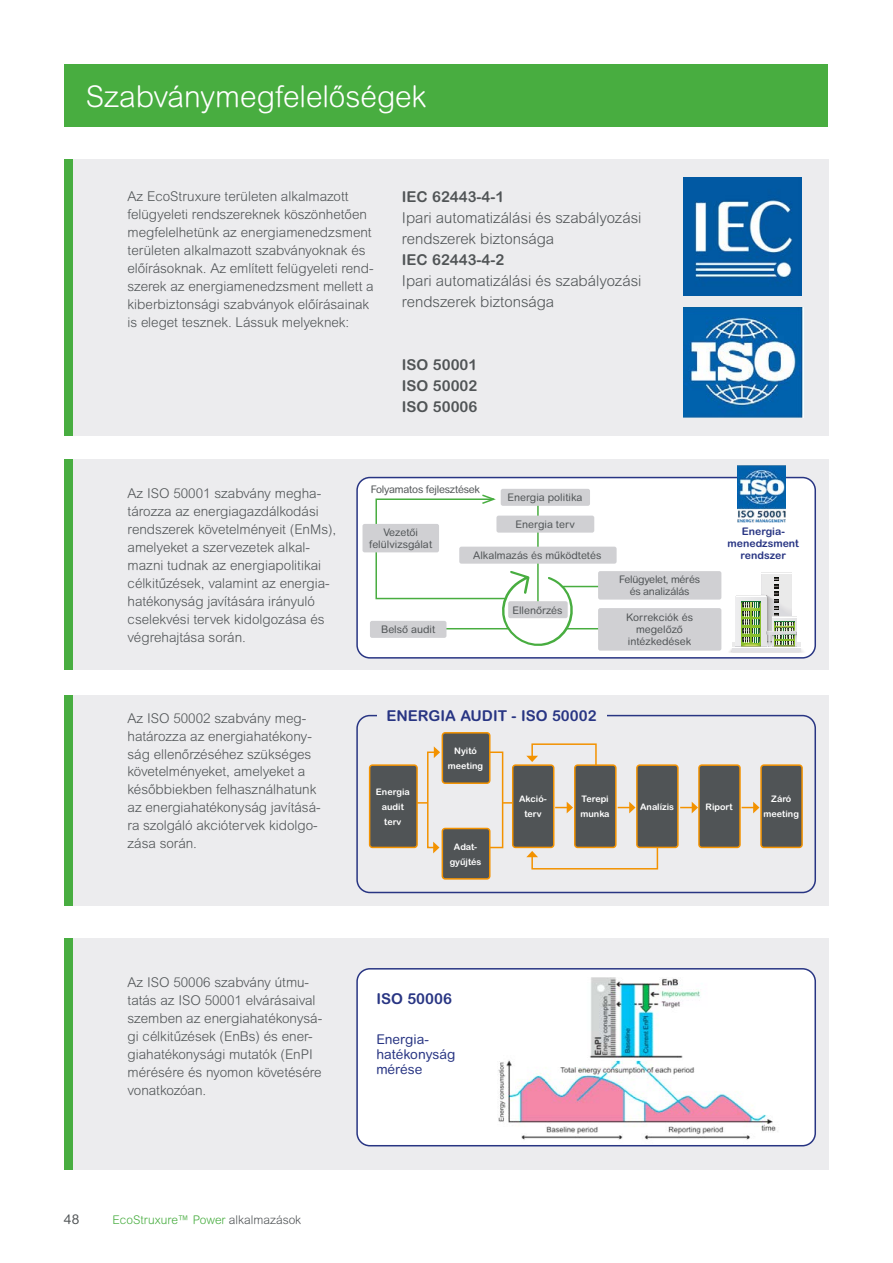
<style>
.page{position:relative;width:893px;height:1263px;background:#fff}
.page>*{position:absolute;margin:0;border:0;box-sizing:border-box;transform-origin:0 0}
.t1{font:300 30px "Arial Rounded MT Pro";color:#fff}
.t2{font:300 15px/21px "Arial Rounded MT Pro";color:#505456}
.t3{font:700 15px/21px "Arial Rounded MT Pro";color:#505456;text-align:justify}
.t4{font:700 15px "Arial Rounded MT Pro";color:#283583}
.t5{font:300 13.5px/18px "Arial Rounded MT Pro";color:#505456}
.t6{font:13.5px/15px "Arial Rounded MT Pro";color:#283583}
.t7{font:13.5px "Arial Rounded MT Pro";color:#505456}
.t8{font:300 12px "Arial Rounded MT Pro";color:#48ad40}
.t9{font:10.5px/12px "Arial Rounded MT Pro";color:#505456;text-align:center}
.t10{font:10.5px/12px "Arial Rounded MT Pro";letter-spacing:-.02em;color:#505456;text-align:center}
.t11{font:700 10.5px/12px "Arial Rounded MT Pro";color:#283583;text-align:center}
.t12{font:700 9px/15px "Arial Rounded MT Pro";color:#fff;text-align:center}
.s1{color:#505456}
</style>
<div class="page">
<div style="left:64px;top:159px;width:765px;height:277px;background:#ececee"></div>
<div style="left:64px;top:159px;width:8px;height:277px;background:#48ad40"></div>
<img style="left:683px;top:178px;width:118px;height:117px">
<img style="left:684px;top:307px;width:119px;height:110px">
<div style="left:64px;top:459px;width:765px;height:211px;background:#ececee"></div>
<div style="left:64px;top:459px;width:8px;height:211px;background:#48ad40"></div>
<div style="left:64px;top:938px;width:765px;height:231px;background:#ececee"></div>
<div style="left:64px;top:938px;width:8px;height:231px;background:#48ad40"></div>
<div style="left:64px;top:695px;width:765px;height:211px;background:#ececee"></div>
<div style="left:64px;top:695px;width:8px;height:211px;background:#48ad40"></div>
<div style="left:65px;top:65px;width:763px;height:62px;background:#48ad40"></div>
<div style="left:357px;top:477px;width:458px;height:181px;background:#fff;border-radius:13px"></div>
<div style="left:356px;top:477px;width:460px;height:182px;border:2px solid #283583;border-radius:13px"></div>
<svg style="left:737px;top:522px;width:49px;height:1px"></svg>
<img style="left:737px;top:466px;width:49px;height:56px">
<hr style="left:762px;top:572px;width:30px;height:1px;background:#eaeaea">
<svg style="left:729px;top:574px;width:74px;height:79px"></svg>
<div style="left:732px;top:647px;width:68px;height:5px;background:#e1e1e4"></div>
<hr style="left:732px;top:647px;width:68px;height:1px;background:#fff">
<svg style="left:375px;top:493px;width:211px;height:153px"></svg>
<div style="left:501px;top:489px;width:89px;height:17px;background:#d0d0d3;border-radius:2px"></div>
<div style="left:496px;top:516px;width:98px;height:17px;background:#d0d0d3;border-radius:2px"></div>
<div style="left:459px;top:547px;width:158px;height:17px;background:#d0d0d3;border-radius:2px"></div>
<div style="left:508px;top:601px;width:60px;height:17px;background:#d0d0d3;border-radius:2px"></div>
<div style="left:362px;top:524px;width:77px;height:28px;background:#d0d0d3;border-radius:2px"></div>
<hr style="left:439px;top:628px;width:69px;height:1px;background:#48ad40">
<hr style="left:566px;top:628px;width:69px;height:1px;background:#48ad40">
<hr style="left:562px;top:586px;width:70px;height:1px;background:#48ad40">
<div style="left:370px;top:621px;width:76px;height:17px;background:#d0d0d3;border-radius:2px"></div>
<div style="left:598px;top:608px;width:123px;height:43px;background:#d0d0d3;border-radius:2px"></div>
<div style="left:598px;top:571px;width:123px;height:29px;background:#d0d0d3;border-radius:2px"></div>
<div style="left:356px;top:715px;width:460px;height:178px;border:2px solid #283583;border-radius:13px"></div>
<div style="left:377px;top:699px;width:229px;height:33px;background:#ececee"></div>
<div style="left:575px;top:765px;width:41px;height:82px;background:#505456;border-radius:3px"></div>
<div style="left:574px;top:764px;width:43px;height:84px;border:2px solid #f39200;border-radius:3px"></div>
<div style="left:699px;top:765px;width:41px;height:82px;background:#505456;border-radius:3px"></div>
<div style="left:698px;top:764px;width:43px;height:84px;border:2px solid #f39200;border-radius:3px"></div>
<div style="left:761px;top:765px;width:41px;height:82px;background:#505456;border-radius:3px"></div>
<div style="left:760px;top:764px;width:43px;height:84px;border:2px solid #f39200;border-radius:3px"></div>
<svg style="left:742px;top:802px;width:17px;height:11px"></svg>
<svg style="left:680px;top:802px;width:18px;height:11px"></svg>
<svg style="left:618px;top:802px;width:17px;height:11px"></svg>
<svg style="left:555px;top:802px;width:18px;height:11px"></svg>
<svg style="left:526px;top:845px;width:133px;height:25px"></svg>
<svg style="left:526px;top:743px;width:71px;height:24px"></svg>
<div style="left:637px;top:765px;width:41px;height:82px;background:#505456;border-radius:3px"></div>
<div style="left:636px;top:764px;width:43px;height:84px;border:2px solid #f39200;border-radius:3px"></div>
<div style="left:442px;top:733px;width:48px;height:50px;background:#505456;border-radius:3px"></div>
<div style="left:442px;top:732px;width:48px;height:52px;border:2px solid #f39200;border-radius:3px"></div>
<div style="left:442px;top:828px;width:48px;height:51px;background:#505456;border-radius:3px"></div>
<div style="left:442px;top:828px;width:48px;height:52px;border:2px solid #f39200;border-radius:3px"></div>
<svg style="left:410px;top:746px;width:30px;height:107px"></svg>
<svg style="left:476px;top:751px;width:44px;height:98px"></svg>
<div style="left:370px;top:765px;width:47px;height:82px;background:#505456;border-radius:3px"></div>
<div style="left:369px;top:764px;width:49px;height:84px;border:2px solid #f39200;border-radius:3px"></div>
<div style="left:513px;top:765px;width:41px;height:82px;background:#505456;border-radius:3px"></div>
<div style="left:512px;top:764px;width:42px;height:84px;border:2px solid #f39200;border-radius:3px"></div>
<div style="left:357px;top:969px;width:458px;height:177px;background:#fff;border-radius:13px"></div>
<div style="left:356px;top:968px;width:460px;height:178px;border:2px solid #283583;border-radius:13px"></div>
<img style="left:498px;top:977px;width:278px;height:163px">
<h1 class="t1" style="left:86px;top:79px;width:342px">Szabványmegfelelőségek</h1>
<p class="t5" style="left:128px;top:188px;width:248px">Az EcoStruxure területen alkalmazott felügyeleti rendszereknek köszönhetően megfelelhetünk az energiamenedzsment területen alkalmazott szabványoknak és előírásoknak. Az említett felügyeleti rend&shy;szerek az energiamenedzsment mellett a kiberbiztonsági szabványok előírásainak is eleget tesznek. Lássuk melyeknek:</p>
<p class="t3" style="left:402px;top:187px;width:104px">IEC 62443-4-1</p>
<p class="t2" style="left:402px;top:208px;width:241px">Ipari automatizálási és szabályozási rendszerek biztonsága</p>
<p class="t3" style="left:402px;top:250px;width:104px">IEC 62443-4-2</p>
<p class="t2" style="left:402px;top:271px;width:241px">Ipari automatizálási és szabályozási rendszerek biztonsága</p>
<p class="t5" style="left:128px;top:485px;width:210px">Az ISO 50001 szabvány megha&shy;tározza az energiagazdálkodási rendszerek követelményeit (EnMs), amelyeket a szervezetek alkal&shy;mazni tudnak az energiapolitikai célkitűzések, valamint az energia&shy;hatékonyság javítására irányuló cselekvési tervek kidolgozása és végrehajtása során.</p>
<p class="t5" style="left:128px;top:709px;width:195px">Az ISO 50002 szabvány meg&shy;határozza az energiahatékony&shy;ság ellenőrzéséhez szükséges követelményeket, amelyeket a későbbiekben felhasználhatunk az energiahatékonyság javításá&shy;ra szolgáló akciótervek kidolgo&shy;zása során.</p>
<p class="t3" style="left:402px;top:355px;width:77px">ISO 50001<br>ISO 50002<br>ISO 50006</p>
<p class="t10" style="left:371px;top:484px;width:111px">Folyamatos fejlesztések</p>
<p class="t9" style="left:507px;top:492px;width:77px">Energia politika</p>
<p class="t9" style="left:516px;top:519px;width:61px">Energia terv</p>
<p class="t9" style="left:473px;top:550px;width:130px">Alkalmazás és működtetés</p>
<p class="t9" style="left:369px;top:527px;width:64px">Vezetői felülvizsgálat</p>
<p class="t9" style="left:381px;top:624px;width:56px">Belső audit</p>
<p class="t9" style="left:512px;top:604px;width:52px">Ellenőrzés</p>
<p class="t10" style="left:619px;top:574px;width:82px">Felügyelet, mérés és analizálás</p>
<p class="t9" style="left:626px;top:612px;width:68px">Korrekciók és megelőző intézkedések</p>
<p class="t4" style="left:386px;top:707px;width:212px">ENERGIA AUDIT - ISO 50002</p>
<p class="t12" style="left:448px;top:743px;width:37px">Nyitó meeting</p>
<p class="t11" style="left:728px;top:526px;width:73px">Energia&shy;menedzsment rendszer</p>
<p class="t12" style="left:376px;top:784px;width:35px">Energia audit terv</p>
<p class="t12" style="left:519px;top:792px;width:29px">Akció&shy;terv</p>
<p class="t12" style="left:450px;top:839px;width:33px">Adat&shy;gyűjtés</p>
<p class="t12" style="left:581px;top:792px;width:30px;text-align:left">Terepi munka</p>
<p class="t12" style="left:706px;top:799px;width:29px">Riport</p>
<p class="t12" style="left:764px;top:792px;width:37px">Záró meeting</p>
<p class="t12" style="left:640px;top:799px;width:36px">Analízis</p>
<p class="t5" style="left:128px;top:974px;width:196px">Az ISO 50006 szabvány útmu&shy;tatás az ISO 50001 elvárásaival szemben az energiahatékonysá&shy;gi célkitűzések (EnBs) és ener&shy;giahatékonysági mutatók (EnPI mérésére és nyomon követésére vonatkozóan.</p>
<p class="t4" style="left:376px;top:990px;width:77px">ISO 50006</p>
<p class="t6" style="left:376px;top:1032px;width:81px">Energia&shy;hatékonyság mérése</p>
<p class="t7" style="left:64px;top:1211px;width:17px">48</p>
<p class="t8" style="left:113px;top:1213px;width:190px">EcoStruxure™ Power <span class="s1">alkalmazások</span></p>
</div>
